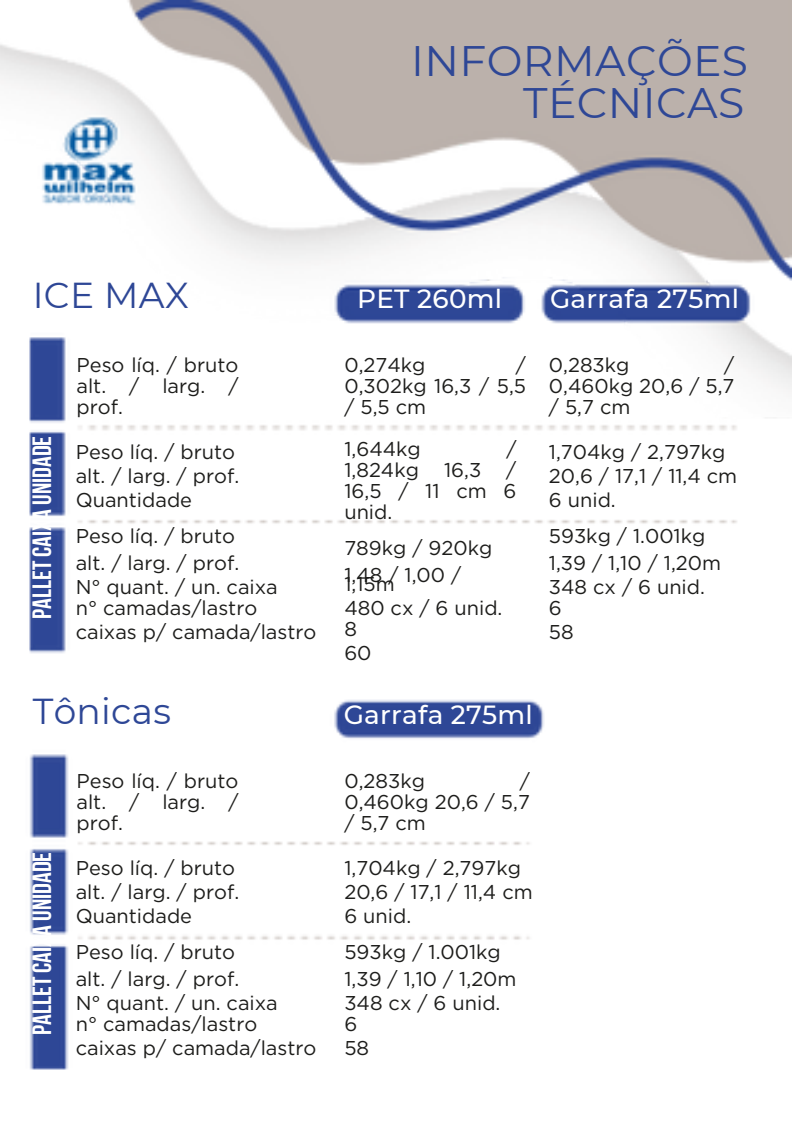
<style>
.page{position:relative;width:792px;height:1131px;background:#fff}
.page>*{position:absolute;margin:0;border:0;box-sizing:border-box;transform-origin:0 0}
.t1{font:42.4px/42px "Montserrat";letter-spacing:.01em;color:#2e4796;text-align:right}
.t2{font:36px "Montserrat";letter-spacing:.01em;color:#2e4796}
.t3{font:700 26.4px "Bebas Neue";color:#fff}
.t4{font:500 26.4px "Montserrat";letter-spacing:.01em;color:#fff}
.t5{font:20px/20.8px "Gotham";color:#1d1d1b;text-align:justify}
</style>
<div class="page">
<img style="left:30px;top:700px;width:514px;height:370px">
<img style="left:0;top:0;width:792px;height:653px">
<p class="t1" style="left:411px;top:40px;width:338px">INFORMAÇÕES<br>TÉCNICAS</p>
<p class="t2" style="left:33px;top:273px;width:158px">ICE MAX</p>
<p class="t4" style="left:357px;top:282px;width:146px">PET 260ml</p>
<p class="t4" style="left:550px;top:282px;width:190px">Garrafa 275ml</p>
<p class="t3" style="left:31px;top:619px;width:184px;rotate:-90deg">PALLETCAIXA UNIDADE</p>
<p class="t5" style="left:77px;top:354px;width:164px">Peso líq. / bruto alt. / larg. / prof.</p>
<h5 class="t5" style="left:76px;top:441px;width:161px">Peso líq. / bruto</h5>
<h1 class="t5" style="left:76px;top:464px;width:165px;line-height:24px">alt. / larg. / prof.<br>Quantidade</h1>
<h5 class="t5" style="left:76px;top:525px;width:161px">Peso líq. / bruto</h5>
<h4 class="t5" style="left:76px;top:552px;width:165px">alt. / larg. / prof.</h4>
<p class="t5" style="left:76px;top:576px;width:204px">N° quant. / un. caixa</p>
<p class="t5" style="left:76px;top:597px;width:183px">n° camadas/lastro</p>
<p class="t5" style="left:76px;top:621px;width:242px">caixas p/ camada/lastro</p>
<p class="t2" style="left:33px;top:689px;width:140px">Tônicas</p>
<p class="t3" style="left:31px;top:1035px;width:184px;rotate:-90deg">PALLETCAIXA UNIDADE</p>
<h2 class="t5" style="left:77px;top:770px;width:164px">Peso líq. / bruto alt. / larg. / prof.</h2>
<p class="t5" style="left:76px;top:857px;width:161px">Peso líq. / bruto</p>
<p class="t5" style="left:76px;top:880px;width:165px;line-height:24px">alt. / larg. / prof.<br>Quantidade</p>
<p class="t5" style="left:76px;top:941px;width:161px">Peso líq. / bruto</p>
<p class="t5" style="left:76px;top:968px;width:165px">alt. / larg. / prof.</p>
<p class="t5" style="left:76px;top:992px;width:204px">N° quant. / un. caixa</p>
<p class="t5" style="left:76px;top:1013px;width:183px">n° camadas/lastro</p>
<p class="t5" style="left:76px;top:1037px;width:242px">caixas p/ camada/lastro</p>
<p class="t5" style="left:344px;top:354px;width:183px;text-indent:172px">/ 0,302kg 16,3 / 5,5 / 5,5 cm</p>
<p class="t5" style="left:344px;top:354px;width:83px">0,274kg</p>
<p class="t5" style="left:344px;top:438px;width:78px">1,644kg</p>
<p class="t5" style="left:506px;top:438px;width:12px">/</p>
<p class="t5" style="left:344px;top:459px;width:76px">1,824kg</p>
<p class="t5" style="left:444px;top:459px;width:39px">16,3</p>
<p class="t5" style="left:344px;top:459px;width:174px;text-indent:162px">/ 16,5 / 11 cm 6 unid.</p>
<p class="t5" style="left:344px;top:537px;width:149px">789kg / 920kg</p>
<p class="t5" style="left:344px;top:564px;width:118px">1,48 / 1,00 /</p>
<p class="t5" style="left:344px;top:573px;width:52px">1,15m</p>
<p class="t5" style="left:344px;top:597px;width:160px">480 cx / 6 unid.</p>
<p class="t5" style="left:344px;top:618px;width:14px">8</p>
<p class="t5" style="left:344px;top:642px;width:29px">60</p>
<p class="t4" style="left:344px;top:698px;width:190px">Garrafa 275ml</p>
<p class="t5" style="left:549px;top:354px;width:187px;text-indent:175px">/ 0,460kg 20,6 / 5,7 / 5,7 cm</p>
<p class="t5" style="left:549px;top:354px;width:82px">0,283kg</p>
<h5 class="t5" style="left:549px;top:440px;width:190px;line-height:24px;text-align:left">1,704kg / 2,797kg<br>20,6 / 17,1 / 11,4 cm<br>6 unid.</h5>
<h4 class="t5" style="left:549px;top:525px;width:158px">593kg / 1.001kg</h4>
<p class="t5" style="left:549px;top:552px;width:174px">1,39 / 1,10 / 1,20m</p>
<p class="t5" style="left:549px;top:576px;width:158px">348 cx / 6 unid.</p>
<p class="t5" style="left:549px;top:597px;width:14px">6</p>
<p class="t5" style="left:549px;top:621px;width:26px">58</p>
<p class="t5" style="left:344px;top:770px;width:187px;text-indent:175px">/ 0,460kg 20,6 / 5,7 / 5,7 cm</p>
<p class="t5" style="left:344px;top:856px;width:190px;line-height:24px;text-align:left">1,704kg / 2,797kg<br>20,6 / 17,1 / 11,4 cm<br>6 unid.</p>
<p class="t5" style="left:344px;top:941px;width:158px">593kg / 1.001kg</p>
<p class="t5" style="left:344px;top:968px;width:174px">1,39 / 1,10 / 1,20m</p>
<p class="t5" style="left:344px;top:992px;width:158px">348 cx / 6 unid.</p>
<p class="t5" style="left:344px;top:1013px;width:14px">6</p>
<h3 class="t5" style="left:344px;top:1037px;width:26px">58</h3>
<p class="t5" style="left:344px;top:770px;width:82px">0,283kg</p>
</div>
